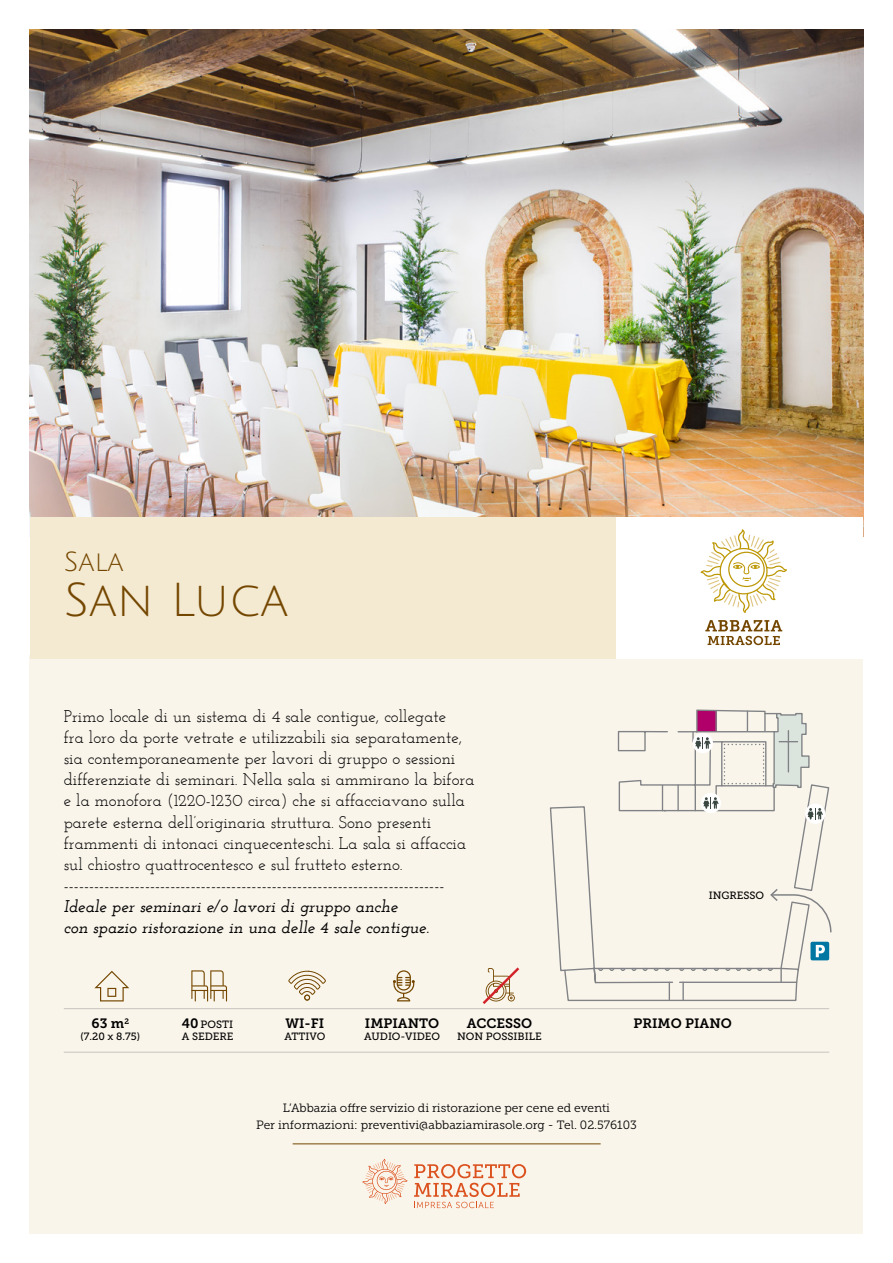
<style>
.page{position:relative;width:893px;height:1263px;background:#fff}
.page>*{position:absolute;margin:0;border:0;box-sizing:border-box;transform-origin:0 0}
.t1{font:46.5px "Julius Sans One";color:#744700}
.t2{font:27px "Julius Sans One";color:#744700}
.t3{font:16.95px/21.1px "Josefin Slab";color:#000}
.t4{font:italic 600 16.95px/21.1px "Josefin Slab";color:#000}
.t5{font:13.5px "Museo Slab 700";color:#000}
.t6{font:12px/16.5px "Museo Slab 300";color:#000;text-align:center}
.t7{font:10.5px/12px "Museo Slab 500";color:#000}
.s1{font-family:"Museo Slab 700";font-size:13.5px}
</style>
<div class="page">
<img style="left:30px;top:30px;width:833px;height:487px">
<div style="left:30px;top:655px;width:833px;height:578px;background:#faf5eb"></div>
<div style="left:30px;top:517px;width:786px;height:142px;background:#f4e9d1"></div>
<svg style="left:362px;top:1159px;width:46px;height:45px"></svg>
<svg style="left:414px;top:1164px;width:112px;height:44px"></svg>
<hr style="left:293px;top:1143px;width:308px;height:1px;background:#744700">
<hr style="left:64px;top:1008px;width:765px;height:1px;background:#d1d3d4">
<hr style="left:64px;top:1052px;width:765px;height:1px;background:#d1d3d4">
<svg style="left:191px;top:970px;width:36px;height:31px"></svg>
<svg style="left:94px;top:971px;width:35px;height:30px"></svg>
<svg style="left:393px;top:970px;width:22px;height:31px"></svg>
<svg style="left:288px;top:970px;width:38px;height:31px"></svg>
<svg style="left:549px;top:806px;width:248px;height:196px"></svg>
<svg style="left:593px;top:709px;width:239px;height:291px"></svg>
<div style="left:617px;top:517px;width:246px;height:142px;background:#fff"></div>
<svg style="left:701px;top:529px;width:86px;height:84px"></svg>
<svg style="left:705px;top:620px;width:77px;height:25px"></svg>
<svg style="left:482px;top:967px;width:38px;height:37px"></svg>
<h2 class="t2" style="left:64px;top:548px;width:61px">Sala</h2>
<h1 class="t1" style="left:64px;top:576px;width:226px">San Luca</h1>
<p class="t3" style="left:64px;top:705px;width:412px">Primo locale di un sistema di 4 sale contigue, collegate<br>fra loro da porte vetrate e utilizzabili sia separatamente, sia contemporaneamente per lavori di gruppo o sessioni differenziate di seminari. Nella sala si ammirano la bifora e la monofora (1220-1230 circa) che si affacciavano sulla parete esterna dell’originaria struttura. Sono presenti frammenti di intonaci cinquecenteschi. La sala si affaccia sul chiostro quattrocentesco e sul frutteto esterno. ---------------------------------------------------------------------------</p>
<p class="t4" style="left:64px;top:896px;width:367px">Ideale per seminari e/o lavori di gruppo anche<br>con spazio ristorazione in una delle 4 sale contigue.</p>
<p class="t5" style="left:92px;top:1016px;width:39px">63 m<sup>2</sup></p>
<p class="t7" style="left:81px;top:1031px;width:61px">(7.20 x 8.75)</p>
<p class="t7" style="left:182px;top:1019px;width:53px"><span class="s1">40</span> POSTI<br>A SEDERE</p>
<p class="t5" style="left:285px;top:1016px;width:40px">WI-FI</p>
<p class="t7" style="left:284px;top:1031px;width:42px">ATTIVO</p>
<p class="t5" style="left:365px;top:1016px;width:76px">IMPIANTO</p>
<p class="t7" style="left:364px;top:1031px;width:77px">AUDIO-VIDEO</p>
<p class="t5" style="left:467px;top:1016px;width:67px">ACCESSO</p>
<p class="t7" style="left:457px;top:1031px;width:86px">NON POSSIBILE</p>
<p class="t7" style="left:709px;top:889px;width:57px">INGRESSO</p>
<p class="t5" style="left:633px;top:1015px;width:100px">PRIMO PIANO</p>
<p class="t6" style="left:256px;top:1100px;width:382px">L’Abbazia offre servizio di ristorazione per cene ed eventi<br>Per informazioni: preventivi@abbaziamirasole.org - Tel. 02.576103</p>
</div>
